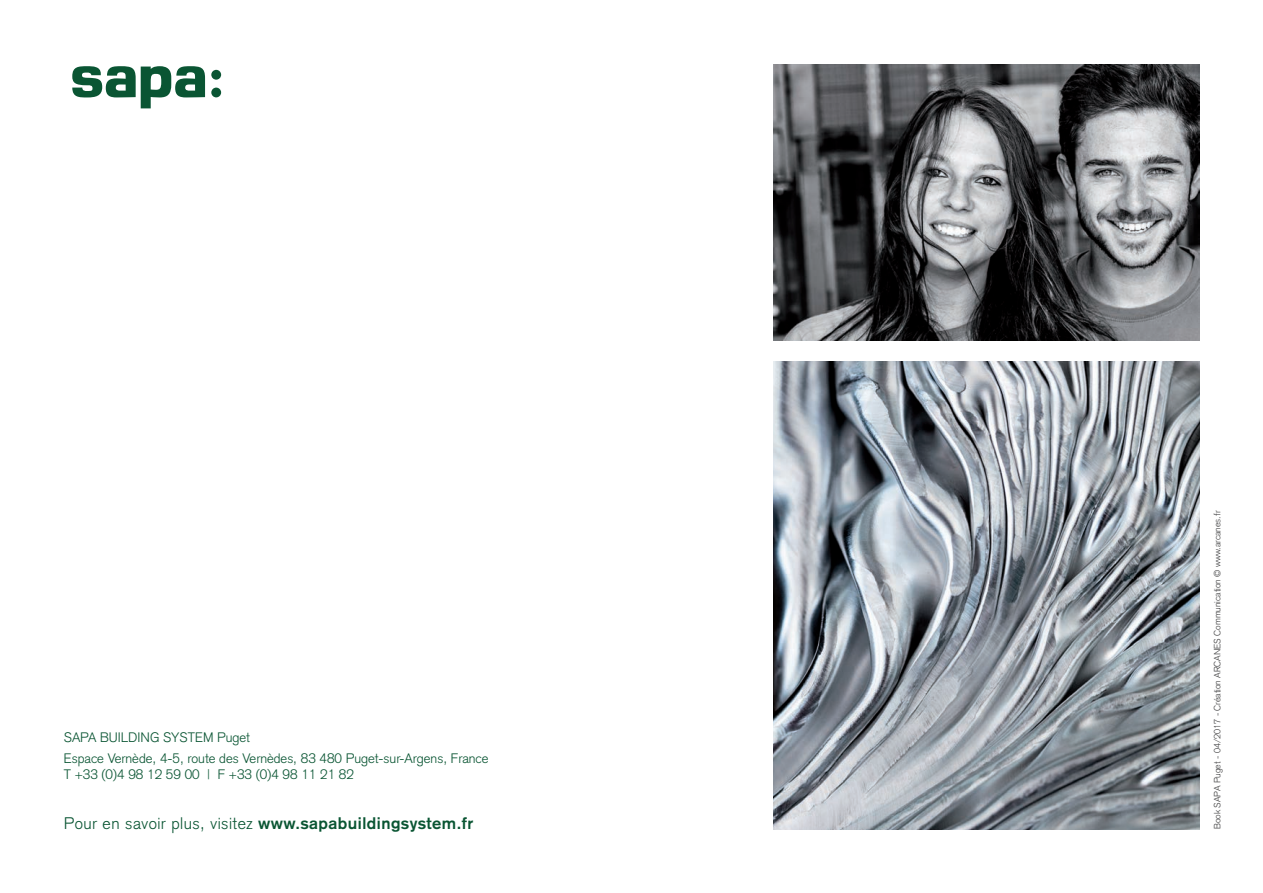
<style>
.page{position:relative;width:1263px;height:893px;background:#fff}
.page>*{position:absolute;margin:0;border:0;box-sizing:border-box;transform-origin:0 0}
.t1{font:700 16.5px "Akzidenz Grotesk";letter-spacing:.03em;color:#0a5533}
.t2{font:300 13.5px/20.7px "Akzidenz Grotesk";color:#0a5533}
.t3{font:300 9px "Akzidenz Grotesk";color:#3e3e3f}
.s1{font-weight:300}
</style>
<div class="page">
<svg style="left:72px;top:66px;width:133px;height:42px"></svg>
<div style="left:211px;top:70px;width:10px;height:10px;background:#0a5533;border-radius:50%"></div>
<div style="left:211px;top:88px;width:10px;height:9px;background:#0a5533;border-radius:50%"></div>
<img style="left:774px;top:65px;width:425px;height:275px">
<img style="left:774px;top:361px;width:425px;height:468px">
<p class="t2" style="left:64px;top:727px;width:426px">SAPA BUILDING SYSTEM Puget<br>Espace Vernède, 4-5, route des Vernèdes, 83 480 Puget-sur-Argens, France</p>
<p class="t2" style="left:64px;top:764px;width:292px">T +33 (0)4 98 12 59 00 | F +33 (0)4 98 11 21 82</p>
<p class="t1" style="left:64px;top:814px;width:411px"><span class="s1">Pour en savoir plus, visitez</span> www.sapabuildingsystem.fr</p>
<p class="t3" style="left:1212px;top:829px;width:320px;rotate:-90deg">Book SAPA Puget - 04/2017 - Création ARCANES Communication © www.arcanes.fr</p>
</div>
